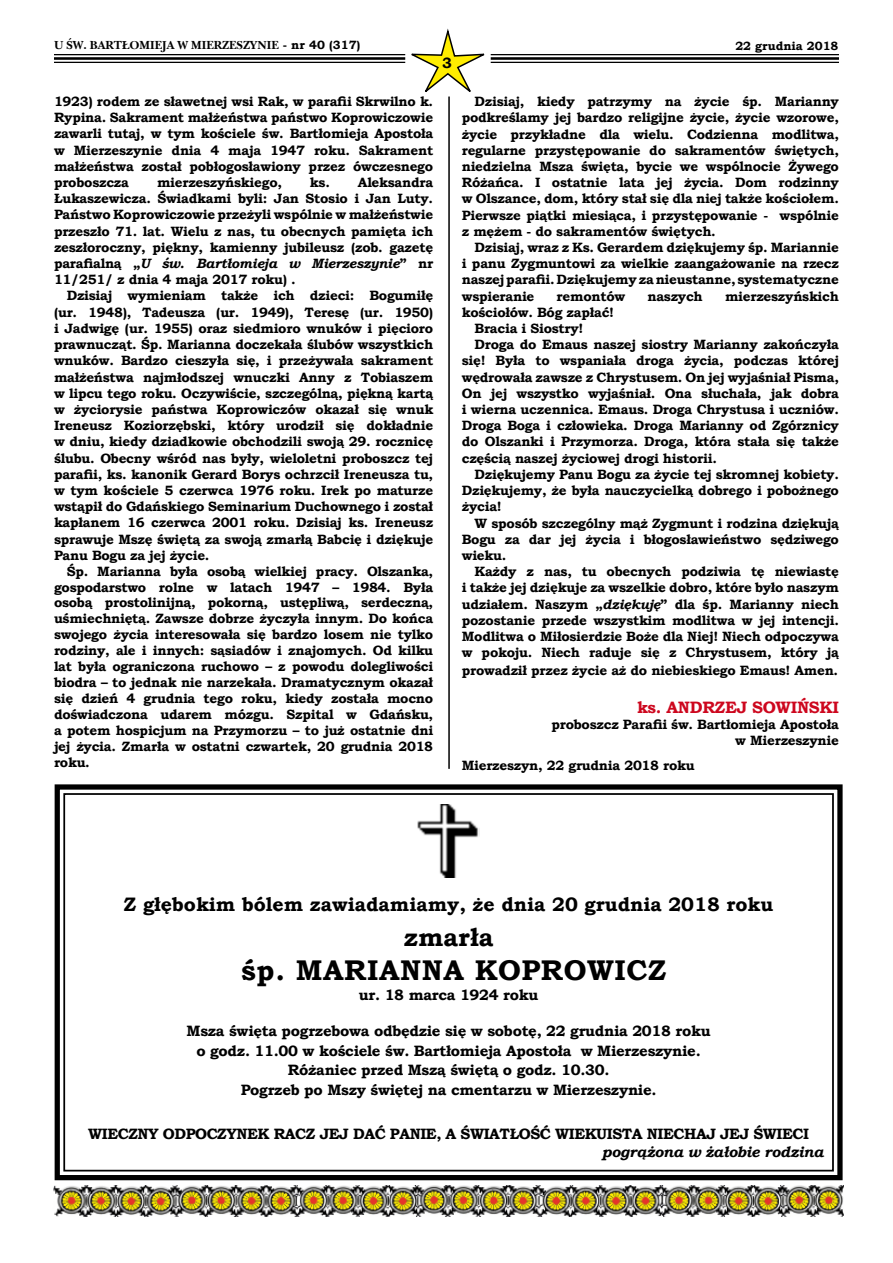
<style>
.page{position:relative;width:893px;height:1263px;background:#fff}
.page>*{position:absolute;margin:0;border:0;box-sizing:border-box;transform-origin:0 0}
.t1{font:700 28.5px "Bookman Old Style";letter-spacing:.02em;color:#000}
.t2{font:700 25.5px "Bookman Old Style";color:#000}
.t3{font:700 19.5px "Bookman Old Style";color:#000}
.t4{font:700 16.5px "Bookman Old Style";letter-spacing:-.02em;color:#cd071e}
.t5{font:700 15px/19.5px "Bookman Old Style";letter-spacing:-.02em;color:#000;text-align:center}
.t6{font:italic 700 15px "Bookman Old Style";letter-spacing:-.02em;color:#000}
.t7{font:700 13.5px/16.2px "Bookman Old Style";letter-spacing:-.02em;color:#000;text-align:justify}
.t8{font:700 12px "Nebraska";color:#000}
.t9{font:700 12px "Bookman Old Style";color:#000}
.s1{font-family:"Bookman Old Style"}
.s2{font-style:italic}
</style>
<div class="page">
<hr style="left:54px;top:54px;width:351px;height:1px;background:#000">
<hr style="left:54px;top:57px;width:351px;height:3px;background:#000">
<hr style="left:54px;top:62px;width:351px;height:1px;background:#000">
<hr style="left:491px;top:54px;width:348px;height:1px;background:#000">
<hr style="left:491px;top:57px;width:348px;height:3px;background:#000">
<hr style="left:491px;top:62px;width:348px;height:1px;background:#000">
<svg style="left:405px;top:28px;width:86px;height:69px"></svg>
<img style="left:53px;top:1186px;width:790px;height:31px">
<svg style="left:54px;top:784px;width:789px;height:397px"></svg>
<div style="left:63px;top:793px;width:771px;height:378px;border:2px solid #000"></div>
<img style="left:416px;top:805px;width:64px;height:72px">
<hr style="left:448px;top:97px;width:2px;height:672px;background:#000">
<p class="t8" style="left:54px;top:38px;width:308px">U ŒW. BART£OMIEJA W MIERZESZYNIE <span class="s1">- nr 40 (317)</span></p>
<p class="t9" style="left:735px;top:38px;width:105px">22 grudnia 2018</p>
<p class="t5" style="left:442px;top:53px;width:11px">3</p>
<p class="t7" style="left:54px;top:93px;width:381px">1923) rodem ze sławetnej wsi Rak, w parafii Skrwilno k.<br>Rypina. Sakrament małżeństwa państwo Koprowiczowie zawarli tutaj, w tym kościele św. Bartłomieja Apostoła w Mierzeszynie dnia 4 maja 1947 roku. Sakrament małżeństwa został pobłogosławiony przez ówczesnego proboszcza</p>
<p class="t7" style="left:462px;top:93px;width:379px;text-indent:13px">Dzisiaj, kiedy patrzymy na życie śp. Marianny podkreślamy jej bardzo religijne życie, życie wzorowe, życie przykładne dla wielu. Codzienna modlitwa, regularne przystępowanie do sakramentów świętych, niedzielna Msza święta, bycie we wspólnocie Żywego Różańca. I ostatnie lata jej życia. Dom rodzinny w Olszance, dom, który stał się dla niej także kościołem.<br>Pierwsze piątki miesiąca, i przystępowanie - wspólnie z mężem - do sakramentów świętych.</p>
<p class="t7" style="left:462px;top:239px;width:379px;text-indent:13px">Dzisiaj, wraz z Ks. Gerardem dziękujemy śp. Mariannie i panu Zygmuntowi za wielkie zaangażowanie na rzecz naszej parafii. Dziękujemy za nieustanne, systematyczne wspieranie</p>
<p class="t7" style="left:157px;top:174px;width:127px">mierzeszyńskiego,</p>
<p class="t7" style="left:54px;top:174px;width:381px;text-indent:256px">ks. Aleksandra Łukaszewicza. Świadkami byli: Jan Stosio i Jan Luty.<br>Państwo Koprowiczowie przeżyli wspólnie w małżeństwie przeszło 71. lat. Wielu z nas, tu obecnych pamięta ich zeszłoroczny, piękny, kamienny jubileusz (zob. gazetę parafialną „<span class="s2">U św. Bartłomieja w Mierzeszynie</span>” nr 11/251/ z dnia 4 maja 2017 roku) .</p>
<p class="t7" style="left:54px;top:288px;width:381px;text-indent:13px">Dzisiaj wymieniam także ich dzieci: Bogumiłę (ur. 1948), Tadeusza (ur. 1949), Teresę (ur. 1950) i Jadwigę (ur. 1955) oraz siedmioro wnuków i pięcioro prawnucząt. Śp. Marianna doczekała ślubów wszystkich wnuków. Bardzo cieszyła się, i przeżywała sakrament małżeństwa najmłodszej wnuczki Anny z Tobiaszem w lipcu tego roku. Oczywiście, szczególną, piękną kartą w życiorysie państwa Koprowiczów okazał się wnuk Ireneusz Koziorzębski, który urodził się dokładnie w dniu, kiedy dziadkowie obchodzili swoją 29. rocznicę ślubu. Obecny wśród nas były, wieloletni proboszcz tej parafii, ks. kanonik Gerard Borys ochrzcił Ireneusza tu, w tym kościele 5 czerwca 1976 roku. Irek po maturze wstąpił do Gdańskiego Seminarium Duchownego i został kapłanem 16 czerwca 2001 roku. Dzisiaj ks. Ireneusz sprawuje Mszę świętą za swoją zmarłą Babcię i dziękuje Panu Bogu za jej życie.</p>
<p class="t7" style="left:54px;top:563px;width:381px;text-indent:13px">Śp. Marianna była osobą wielkiej pracy. Olszanka, gospodarstwo rolne w latach 1947 – 1984. Była osobą prostolinijną, pokorną, ustępliwą, serdeczną, uśmiechniętą. Zawsze dobrze życzyła innym. Do końca swojego życia interesowała się bardzo losem nie tylko rodziny, ale i innych: sąsiadów i znajomych. Od kilku lat była ograniczona ruchowo – z powodu dolegliwości biodra – to jednak nie narzekała. Dramatycznym okazał się dzień 4 grudnia tego roku, kiedy została mocno doświadczona udarem mózgu. Szpital w Gdańsku, a potem hospicjum na Przymorzu – to już ostatnie dni jej życia. Zmarła w ostatni czwartek, 20 grudnia 2018 roku.</p>
<p class="t7" style="left:557px;top:288px;width:70px">remontów</p>
<p class="t7" style="left:647px;top:288px;width:57px">naszych</p>
<p class="t7" style="left:725px;top:288px;width:115px">mierzeszyńskich</p>
<p class="t7" style="left:462px;top:304px;width:154px">kościołów. Bóg zapłać!</p>
<p class="t7" style="left:475px;top:320px;width:110px">Bracia i Siostry!</p>
<p class="t7" style="left:475px;top:336px;width:366px">Droga do Emaus naszej siostry Marianny zakończyła</p>
<p class="t7" style="left:462px;top:353px;width:379px">się! Była to wspaniała droga życia, podczas której</p>
<p class="t7" style="left:462px;top:369px;width:379px">wędrowała zawsze z Chrystusem. On jej wyjaśniał Pisma,</p>
<p class="t7" style="left:462px;top:385px;width:379px">On jej wszystko wyjaśniał. Ona słuchała, jak dobra</p>
<p class="t7" style="left:462px;top:401px;width:379px">i wierna uczennica. Emaus. Droga Chrystusa i uczniów.</p>
<p class="t7" style="left:462px;top:417px;width:379px">Droga Boga i człowieka. Droga Marianny od Zgórznicy</p>
<p class="t7" style="left:462px;top:434px;width:379px">do Olszanki i Przymorza. Droga, która stała się także</p>
<p class="t7" style="left:462px;top:450px;width:257px">częścią naszej życiowej drogi historii.</p>
<p class="t7" style="left:475px;top:466px;width:366px">Dziękujemy Panu Bogu za życie tej skromnej kobiety.</p>
<p class="t7" style="left:462px;top:482px;width:379px">Dziękujemy, że była nauczycielką dobrego i pobożnego</p>
<p class="t7" style="left:462px;top:498px;width:41px">życia!</p>
<p class="t7" style="left:475px;top:515px;width:366px">W sposób szczególny mąż Zygmunt i rodzina dziękują</p>
<p class="t7" style="left:462px;top:531px;width:379px">Bogu za dar jej życia i błogosławieństwo sędziwego</p>
<p class="t7" style="left:462px;top:547px;width:46px">wieku.</p>
<p class="t7" style="left:475px;top:563px;width:366px">Każdy z nas, tu obecnych podziwia tę niewiastę</p>
<p class="t7" style="left:462px;top:579px;width:379px">i także jej dziękuje za wszelkie dobro, które było naszym</p>
<p class="t7" style="left:462px;top:596px;width:379px">udziałem. Naszym „<span class="s2">dziękuję</span>” dla śp. Marianny niech</p>
<p class="t7" style="left:462px;top:612px;width:379px">pozostanie przede wszystkim modlitwa w jej intencji.</p>
<p class="t7" style="left:462px;top:628px;width:379px">Modlitwa o Miłosierdzie Boże dla Niej! Niech odpoczywa</p>
<p class="t7" style="left:462px;top:644px;width:379px">w pokoju. Niech raduje się z Chrystusem, który ją</p>
<p class="t7" style="left:462px;top:662px;width:378px">prowadził przez życie aż do niebieskiego Emaus! Amen.</p>
<p class="t4" style="left:637px;top:695px;width:203px">ks. ANDRZEJ SOWIŃSKI</p>
<p class="t7" style="left:551px;top:716px;width:289px;text-align:right">proboszcz Parafii św. Bartłomieja Apostoła w Mierzeszynie</p>
<p class="t7" style="left:462px;top:757px;width:235px">Mierzeszyn, 22 grudnia 2018 roku</p>
<h3 class="t3" style="left:124px;top:890px;width:651px">Z głębokim bólem zawiadamiamy, że dnia 20 grudnia 2018 roku</h3>
<h2 class="t2" style="left:404px;top:919px;width:91px">zmarła</h2>
<h1 class="t1" style="left:241px;top:950px;width:427px">śp. MARIANNA KOPROWICZ</h1>
<p class="t5" style="left:359px;top:985px;width:181px">ur. 18 marca 1924 roku</p>
<p class="t5" style="left:187px;top:1021px;width:526px">Msza święta pogrzebowa odbędzie się w sobotę, 22 grudnia 2018 roku o godz. 11.00 w kościele św. Bartłomieja Apostoła w Mierzeszynie.<br>Różaniec przed Mszą świętą o godz. 10.30.<br>Pogrzeb po Mszy świętej na cmentarzu w Mierzeszynie.</p>
<p class="t5" style="left:88px;top:1124px;width:722px">WIECZNY ODPOCZYNEK RACZ JEJ DAĆ PANIE, A ŚWIATŁOŚĆ WIEKUISTA NIECHAJ JEJ ŚWIECI</p>
<p class="t6" style="left:602px;top:1141px;width:223px">pogrążona w żałobie rodzina</p>
</div>
